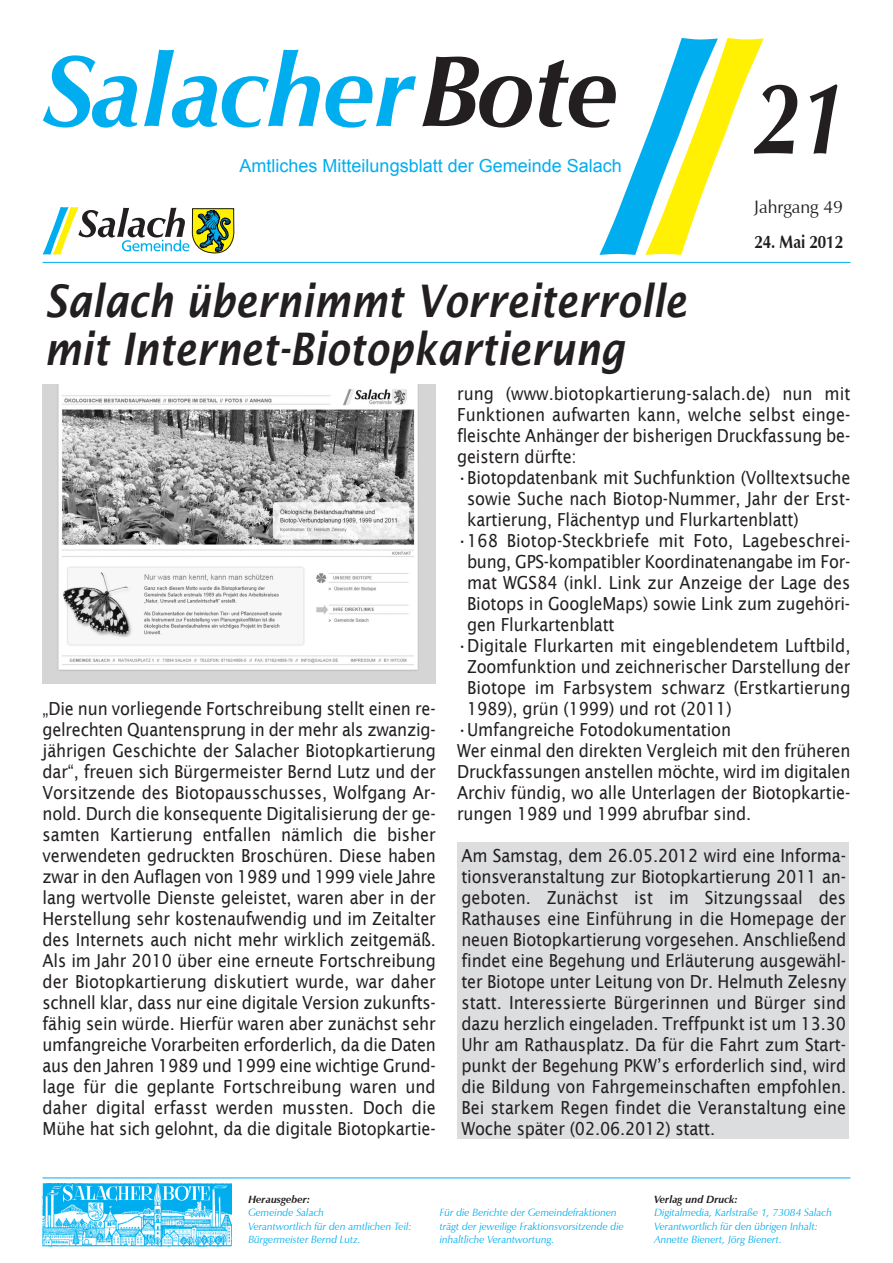
<style>
.page{position:relative;width:893px;height:1263px;background:#fff}
.page>*{position:absolute;margin:0;border:0;box-sizing:border-box;transform-origin:0 0}
.t1{font:italic 700 103.5px "Zapf Humanist 601 BT";color:#231f20;scale:.8 1}
.t2{font:italic 700 102px "Zapf Humanist 601 BT";color:#00aeef}
.t3{font:italic 600 45px/48px "Lucida Sans";color:#231f20;scale:.85 1}
.t4{font:18px/21px "Lucida Sans";letter-spacing:-.01em;color:#231f20;text-align:justify;scale:.9 1}
.t5{font:18px "Arial";color:#00aeef}
.t6{font:18px "Zapf Humanist 601 BT";color:#231f20}
.t7{font:700 18px "Zapf Humanist 601 BT";color:#231f20;scale:.85 1}
.t8{font:italic 10.5px/13.5px "Zapf Humanist 601 BT";color:#00aeef}
.t9{font:italic 700 10.5px "Zapf Humanist 601 BT";color:#231f20}
.s1{color:#231f20}
</style>
<div class="page">
<div style="left:458px;top:842px;width:391px;height:296px;background:#dcdddf"></div>
<img style="left:43px;top:384px;width:393px;height:299px">
<svg style="left:599px;top:38px;width:165px;height:217px"></svg>
<img style="left:41px;top:1184px;width:190px;height:62px">
<hr style="left:43px;top:262px;width:807px;height:1px;background:#00aeef">
<hr style="left:43px;top:1177px;width:807px;height:1px;background:#00aeef">
<svg style="left:43px;top:207px;width:191px;height:56px"></svg>
<h2 class="t2" style="left:45px;top:29px;width:576px">Salacher<span class="s1">Bote</span></h2>
<p class="t5" style="left:240px;top:156px;width:384px">Amtliches Mitteilungsblatt der Gemeinde Salach</p>
<h3 class="t3" style="left:44px;top:276px;width:757px">Salach übernimmt Vorreiterrolle mit Internet-Biotopkartierung</h3>
<h1 class="t1" style="left:755px;top:55px;width:115px">21</h1>
<p class="t6" style="left:754px;top:196px;width:90px">Jahrgang 49</p>
<p class="t7" style="left:754px;top:231px;width:106px">24. Mai 2012</p>
<p class="t4" style="left:43px;top:698px;width:439px">„Die nun vorliegende Fortschreibung stellt einen re&shy;gelrechten Quantensprung in der mehr als zwanzig&shy;jährigen Geschichte der Salacher Biotopkartierung dar“, freuen sich Bürgermeister Bernd Lutz und der Vorsitzende des Biotopausschusses, Wolfgang Ar&shy;nold. Durch die konsequente Digitalisierung der ge&shy;samten Kartierung entfallen nämlich die bisher verwendeten gedruckten Broschüren. Diese haben zwar in den Auflagen von 1989 und 1999 viele Jahre lang wertvolle Dienste geleistet, waren aber in der Herstellung sehr kostenaufwendig und im Zeitalter des Internets auch nicht mehr wirklich zeitgemäß.<br>Als im Jahr 2010 über eine erneute Fortschreibung der Biotopkartierung diskutiert wurde, war daher schnell klar, dass nur eine digitale Version zukunfts&shy;fähig sein würde. Hierfür waren aber zunächst sehr umfangreiche Vorarbeiten erforderlich, da die Daten aus den Jahren 1989 und 1999 eine wichtige Grund&shy;lage für die geplante Fortschreibung waren und daher digital erfasst werden mussten. Doch die Mühe hat sich gelohnt, da die digitale Biotopkartie-</p>
<p class="t4" style="left:457px;top:382px;width:438px">rung (www.biotopkartierung-salach.de) nun mit Funktionen aufwarten kann, welche selbst einge&shy;fleischte Anhänger der bisherigen Druckfassung be&shy;geistern dürfte:</p>
<p class="t4" style="left:467px;top:466px;width:428px;text-indent:-10px">•Biotopdatenbank mit Suchfunktion (Volltextsuche sowie Suche nach Biotop-Nummer, Jahr der Erst&shy;kartierung, Flächentyp und Flurkartenblatt)</p>
<p class="t4" style="left:467px;top:529px;width:427px;text-indent:-10px">•168 Biotop-Steckbriefe mit Foto, Lagebeschrei&shy;bung, GPS-kompatibler Koordinatenangabe im For&shy;mat WGS84 (inkl. Link zur Anzeige der Lage des Biotops in GoogleMaps) sowie Link zum zugehöri&shy;gen Flurkartenblatt</p>
<p class="t4" style="left:467px;top:634px;width:428px;text-indent:-10px">•Digitale Flurkarten mit eingeblendetem Luftbild, Zoomfunktion und zeichnerischer Darstellung der Biotope im Farbsystem schwarz (Erstkartierung 1989), grün (1999) und rot (2011)</p>
<p class="t4" style="left:457px;top:718px;width:439px;text-align:left">•Umfangreiche Fotodokumentation<br>Wer einmal den direkten Vergleich mit den früheren Druckfassungen anstellen möchte, wird im digitalen Archiv fündig, wo alle Unterlagen der Biotopkartie&shy;rungen 1989 und 1999 abrufbar sind.</p>
<p class="t4" style="left:461px;top:844px;width:429px">Am Samstag, dem 26.05.2012 wird eine Informa&shy;tionsveranstaltung zur Biotopkartierung 2011 an&shy;geboten. Zunächst ist im Sitzungssaal des Rathauses eine Einführung in die Homepage der neuen Biotopkartierung vorgesehen. Anschließend findet eine Begehung und Erläuterung ausgewähl&shy;ter Biotope unter Leitung von Dr. Helmuth Zelesny statt. Interessierte Bürgerinnen und Bürger sind dazu herzlich eingeladen. Treffpunkt ist um 13.30<br>Uhr am Rathausplatz. Da für die Fahrt zum Start&shy;punkt der Begehung PKW’s erforderlich sind, wird die Bildung von Fahrgemeinschaften empfohlen.<br>Bei starkem Regen findet die Veranstaltung eine Woche später (02.06.2012) statt.</p>
<p class="t9" style="left:248px;top:1193px;width:63px">Herausgeber:</p>
<p class="t8" style="left:248px;top:1206px;width:165px">Gemeinde Salach<br>Verantwortlich für den amtlichen Teil:<br>Bürgermeister Bernd Lutz.</p>
<p class="t8" style="left:440px;top:1206px;width:186px">Für die Berichte der Gemeindefrak tionen trägt der jeweilige Fraktionsvorsitzende die inhaltliche Verantwortung.</p>
<p class="t9" style="left:654px;top:1193px;width:85px">Verlag und Druck:</p>
<p class="t8" style="left:654px;top:1206px;width:179px">Digitalmedia, Karlstraße 1, 73084 Salach<br>Verantwortlich für den übrigen Inhalt:<br>Annette Bienert, Jörg Bienert.</p>
</div>
